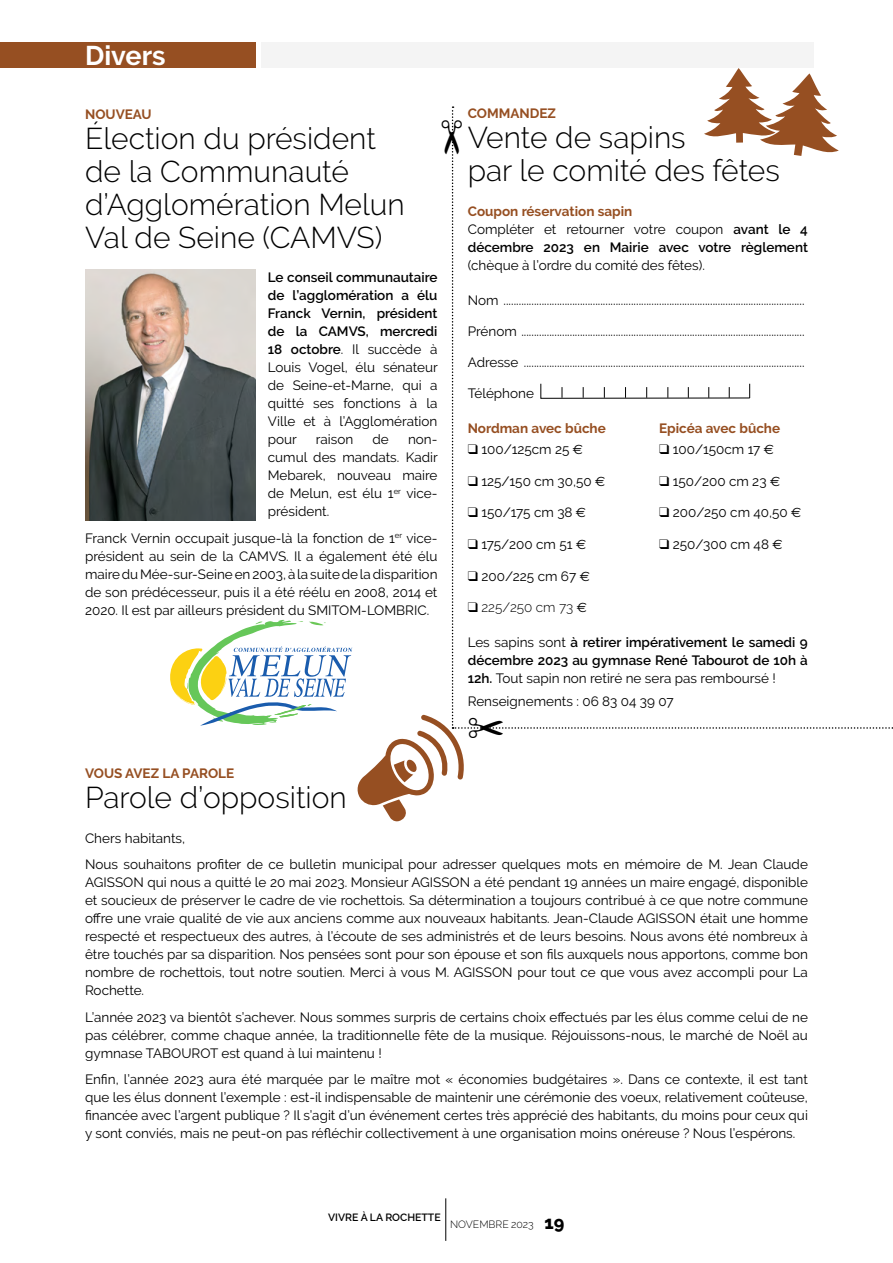
<style>
.page{position:relative;width:893px;height:1263px;background:#fff}
.page>*{position:absolute;margin:0;border:0;box-sizing:border-box;transform-origin:0 0}
.t1{font:300 30px/33px "Raleway";color:#000}
.t2{font:700 27px "Raleway";color:#fff}
.t3{font:13.5px/18px "Raleway";color:#000;text-align:justify}
.t4{font:600 13.5px/18px "Raleway";color:#000}
.t5{font:700 13.5px "Raleway";color:#964f22}
.t6{font:300 13.5px "Raleway";color:#000}
.t7{font:600 10.5px "Raleway";color:#000}
.t8{font:300 10.5px "Raleway";color:#000}
.s1{font-weight:600}
.s2{font-weight:700;color:#964f22}
.s3{font-weight:400}
.s4{font-family:"Euro Sans"}
.s5{font-family:"Euro Sans";font-weight:400}
.s6{font-weight:800;font-size:18px}
</style>
<div class="page">
<div style="left:0;top:43px;width:255px;height:25px;background:#964f22"></div>
<div style="left:261px;top:43px;width:553px;height:25px;background:#f4f4f4"></div>
<hr style="left:445px;top:1198px;width:1px;height:43px;background:#000">
<img style="left:85px;top:270px;width:82px;height:251px">
<svg style="left:167px;top:68px;width:726px;height:753px"></svg>
<h2 class="t2" style="left:85px;top:40px;width:82px">Divers</h2>
<p class="t5" style="left:85px;top:107px;width:68px">NOUVEAU</p>
<h1 class="t1" style="left:85px;top:122px;width:321px">Élection du président de la Communauté d’Agglomération Melun<br>Val de Seine (CAMVS)</h1>
<p class="t3" style="left:268px;top:268px;width:171px"><span class="s1">Le conseil communautaire de l’agglomération a élu Franck Vernin, président de la CAMVS, mercredi 18 octobre</span>. Il succède à Louis Vogel, élu sénateur de Seine-et-Marne, qui a quitté ses fonctions à la Ville et à l’Agglomération pour</p>
<p class="t3" style="left:316px;top:430px;width:39px">raison</p>
<p class="t3" style="left:372px;top:430px;width:18px">de</p>
<p class="t3" style="left:268px;top:430px;width:171px;text-indent:140px">non&shy;cumul des mandats. Kadir Mebarek, nouveau maire de Melun, est élu 1<sup>er</sup> vice&shy;président.</p>
<p class="t3" style="left:85px;top:529px;width:354px">Franck Vernin occupait jusque-là la fonction de 1<sup>er</sup> vice&shy;président au sein de la CAMVS. Il a également été élu maire du Mée-sur-Seine en 2003, à la suite de la disparition de son prédécesseur, puis il a été réélu en 2008, 2014 et 2020. Il est par ailleurs président du SMITOM-LOMBRIC.</p>
<p class="t5" style="left:85px;top:766px;width:151px">VOUS AVEZ LA PAROLE</p>
<h1 class="t1" style="left:85px;top:781px;width:263px">Parole d’opposition</h1>
<p class="t5" style="left:468px;top:105px;width:90px">COMMANDEZ</p>
<h1 class="t1" style="left:468px;top:120px;width:314px">Vente de sapins<br>par le comité des fêtes</h1>
<p class="t4" style="left:468px;top:202px;width:342px"><span class="s2">Coupon réservation sapin<br></span><span class="s3">Compléter et retourner votre coupon</span> avant le 4 décembre 2023 en Mairie avec votre règlement</p>
<p class="t3" style="left:468px;top:256px;width:239px">(chèque à l’ordre du comité des fêtes).</p>
<p class="t3" style="left:468px;top:291px;width:338px">Nom ......................................................................................................................</p>
<p class="t3" style="left:468px;top:322px;width:338px">Prénom ...............................................................................................................</p>
<p class="t3" style="left:468px;top:353px;width:338px">Adresse ..............................................................................................................</p>
<p class="t3" style="left:468px;top:384px;width:68px">Téléphone</p>
<p class="t5" style="left:468px;top:421px;width:140px">Nordman avec bûche</p>
<p class="t5" style="left:659px;top:421px;width:123px">Epicéa avec bûche</p>
<p class="t3" style="left:468px;top:440px;width:117px">❑ 100/125cm 25 <span class="s4">€</span></p>
<p class="t3" style="left:659px;top:440px;width:116px">❑ 100/150cm 17 <span class="s4">€</span></p>
<p class="t3" style="left:468px;top:472px;width:139px">❑ 125/150 cm 30,50 <span class="s4">€</span></p>
<p class="t3" style="left:659px;top:472px;width:123px">❑ 150/200 cm 23 <span class="s4">€</span></p>
<p class="t3" style="left:468px;top:503px;width:120px">❑ 150/175 cm 38 <span class="s4">€</span></p>
<p class="t3" style="left:659px;top:503px;width:144px">❑ 200/250 cm 40,50 <span class="s4">€</span></p>
<p class="t3" style="left:468px;top:535px;width:120px">❑ 175/200 cm 51 <span class="s4">€</span></p>
<p class="t3" style="left:659px;top:535px;width:125px">❑ 250/300 cm 48 <span class="s4">€</span></p>
<p class="t3" style="left:468px;top:567px;width:124px">❑ 200/225 cm 67 <span class="s4">€</span></p>
<p class="t6" style="left:468px;top:599px;width:121px">❑ 225/250 cm 73 <span class="s5">€</span></p>
<p class="t4" style="left:468px;top:634px;width:342px;text-align:justify"><span class="s3">Les sapins sont</span> à retirer impérativement le samedi 9 décembre 2023 au gymnase René Tabourot de 10h à 12h. <span class="s3">Tout sapin non retiré ne sera pas remboursé !</span></p>
<p class="t3" style="left:468px;top:692px;width:207px">Renseignements : 06 83 04 39 07</p>
<p class="t3" style="left:85px;top:824px;width:724px;line-height:26.5px">Chers habitants,<br>Nous souhaitons profiter de ce bulletin municipal pour adresser quelques mots en mémoire de M. Jean Claude</p>
<p class="t3" style="left:85px;top:873px;width:724px">AGISSON qui nous a quitté le 20 mai 2023. Monsieur AGISSON a été pendant 19 années un maire engagé, disponible et soucieux de préserver le cadre de vie rochettois. Sa détermination a toujours contribué à ce que notre commune offre une vraie qualité de vie aux anciens comme aux nouveaux habitants. Jean-Claude AGISSON était une homme respecté et respectueux des autres, à l’écoute de ses administrés et de leurs besoins. Nous avons été nombreux à être touchés par sa disparition. Nos pensées sont pour son épouse et son fils auxquels nous apportons, comme bon nombre de rochettois, tout notre soutien. Merci à vous M. AGISSON pour tout ce que vous avez accompli pour La Rochette.</p>
<p class="t3" style="left:85px;top:1008px;width:724px">L’année 2023 va bientôt s’achever. Nous sommes surpris de certains choix effectués par les élus comme celui de ne pas célébrer, comme chaque année, la traditionnelle fête de la musique. Réjouissons-nous, le marché de Noël au gymnase TABOUROT est quand à lui maintenu !</p>
<p class="t3" style="left:85px;top:1070px;width:724px">Enfin, l’année 2023 aura été marquée par le maître mot « économies budgétaires ». Dans ce contexte, il est tant que les élus donnent l’exemple : est-il indispensable de maintenir une cérémonie des voeux, relativement coûteuse, financée avec l’argent publique ? Il s’agit d’un événement certes très apprécié des habitants, du moins pour ceux qui y sont conviés, mais ne peut-on pas réfléchir collectivement à une organisation moins onéreuse ? Nous l’espérons.</p>
<p class="t7" style="left:328px;top:1211px;width:114px">VIVRE À LA ROCHETTE</p>
<p class="t8" style="left:450px;top:1218px;width:116px">NOVEMBRE 2023 <span class="s6">19</span></p>
</div>
